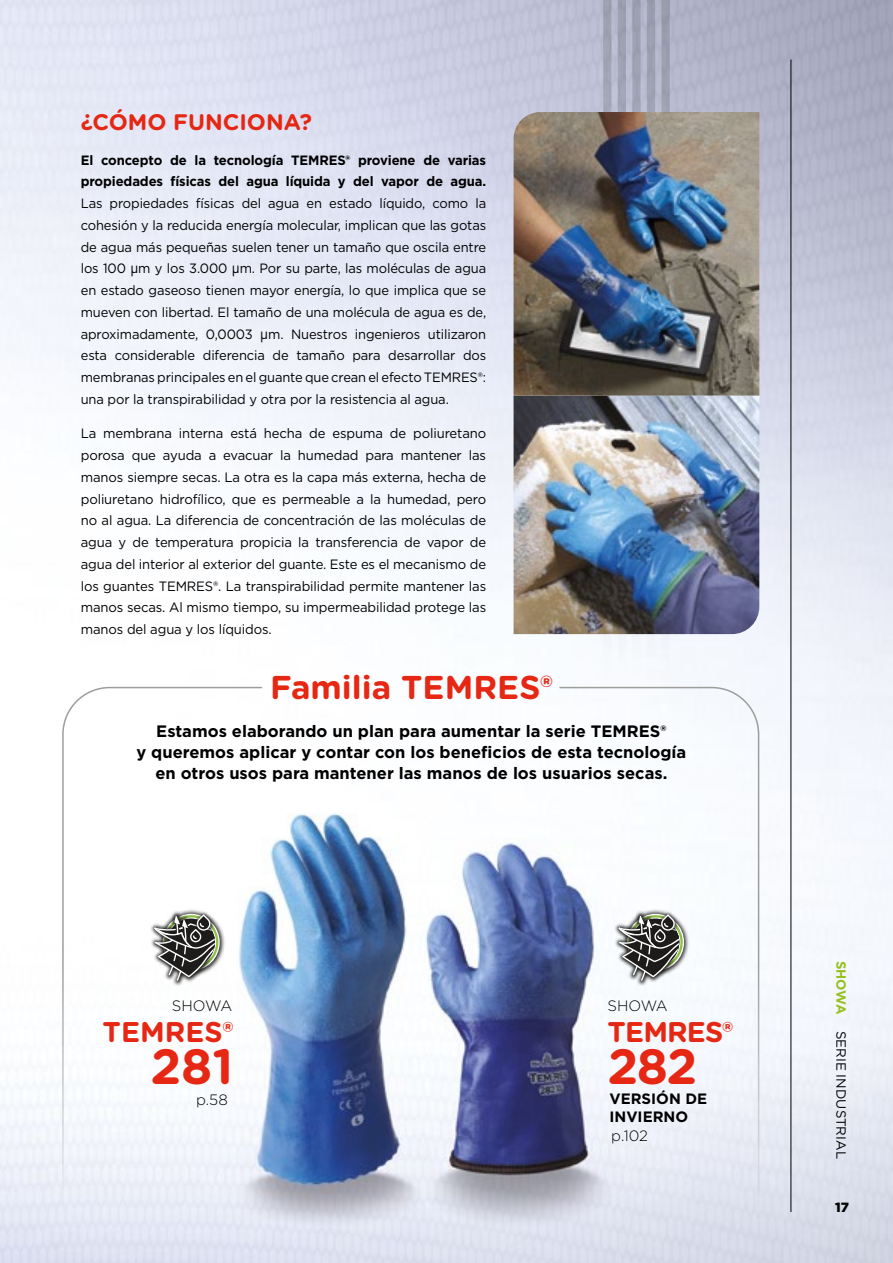
<style>
.page{position:relative;width:893px;height:1263px;background:#fff}
.page>*{position:absolute;margin:0;border:0;box-sizing:border-box;transform-origin:0 0}
.t1{font:700 49.5px "Gotham Rounded";letter-spacing:-.015em;color:#e52713}
.t2{font:700 33px "Gotham Rounded";color:#e52713}
.t3{font:700 28.5px "Gotham Rounded";letter-spacing:-.015em;color:#e52713}
.t4{font:700 22.5px "Gotham Rounded";color:#e52713}
.t5{font:700 16.5px/21px "Gotham";color:#000;text-align:center}
.t6{font:300 15px "Gotham";color:#000}
.t7{font:700 15px/18px "Gotham";color:#000}
.t8{font:13.5px/21.8px "Gotham";letter-spacing:-.01em;color:#000;text-align:justify;scale:.96 1}
.t9{font:13.5px/21.8px "Gotham";letter-spacing:-.01em;color:#000;text-align:justify}
.t10{font:700 13.5px/21.8px "Gotham";letter-spacing:-.01em;color:#000}
.t11{font:13.35px "Gotham";color:#000}
.t12{font:900 13.35px "Gotham";color:#000}
.s1{font-family:"DIN";font-size:15px}
.s2{font-weight:700;color:#95c11f}
</style>
<div class="page">
<img style="left:0;top:0;width:893px;height:1263px">
<svg style="left:61px;top:686px;width:202px;height:525px"></svg>
<svg style="left:558px;top:686px;width:202px;height:525px"></svg>
<svg style="left:647px;top:0;width:8px;height:675px"></svg>
<svg style="left:661px;top:0;width:9px;height:675px"></svg>
<svg style="left:632px;top:0;width:9px;height:675px"></svg>
<svg style="left:618px;top:0;width:8px;height:675px"></svg>
<svg style="left:603px;top:0;width:8px;height:675px"></svg>
<img style="left:514px;top:112px;width:245px;height:522px">
<hr style="left:790px;top:60px;width:1px;height:1152px;background:#000">
<h3 class="t4" style="left:81px;top:106px;width:233px">¿CÓMO FUNCIONA?</h3>
<p class="t10" style="left:81px;top:149px;width:407px">El concepto de la tecnología TEMRES® proviene de varias propiedades físicas del agua líquida y del vapor de agua.</p>
<p class="t8" style="left:81px;top:192px;width:424px">Las propiedades físicas del agua en estado líquido, como la cohesión y la reducida energía molecular, implican que las gotas de agua más pequeñas suelen tener un tamaño que oscila entre los 100 <span class="s1">µ</span>m y los 3.000 <span class="s1">µ</span>m. Por su parte, las moléculas de agua en estado gaseoso tienen mayor energía, lo que implica que se mueven con libertad. El tamaño de una molécula de agua es de, aproximadamente, 0,0003 <span class="s1">µ</span>m. Nuestros ingenieros utilizaron esta considerable diferencia de tamaño para desarrollar dos membranas principales en el guante que crean el efecto TEMRES®: una por la transpirabilidad y otra por la resistencia al agua.</p>
<p class="t9" style="left:81px;top:422px;width:407px">La membrana interna está hecha de espuma de poliuretano porosa que ayuda a evacuar la humedad para mantener las manos siempre secas. La otra es la capa más externa, hecha de poliuretano hidrofílico, que es permeable a la humedad, pero no al agua. La diferencia de concentración de las moléculas de agua y de temperatura propicia la transferencia de vapor de agua del interior al exterior del guante. Este es el mecanismo de los guantes TEMRES®. La transpirabilidad permite mantener las manos secas. Al mismo tiempo, su impermeabilidad protege las manos del agua y los líquidos.</p>
<h2 class="t2" style="left:270px;top:663px;width:284px">Familia TEMRES®</h2>
<p class="t5" style="left:136px;top:720px;width:551px">Estamos elaborando un plan para aumentar la serie TEMRES®<br>y queremos aplicar y contar con los beneficios de esta tecnología en otros usos para mantener las manos de los usuarios secas.</p>
<p class="t6" style="left:172px;top:997px;width:62px">SHOWA</p>
<h3 class="t3" style="left:103px;top:1011px;width:132px">TEMRES®</h3>
<h1 class="t1" style="left:150px;top:1030px;width:84px">281</h1>
<p class="t6" style="left:196px;top:1090px;width:33px">p.58</p>
<p class="t6" style="left:607px;top:997px;width:62px">SHOWA</p>
<h3 class="t3" style="left:607px;top:1011px;width:127px">TEMRES®</h3>
<h1 class="t1" style="left:607px;top:1030px;width:91px">282</h1>
<p class="t7" style="left:609px;top:1089px;width:99px">VERSIÓN DE<br>INVIERNO</p>
<p class="t6" style="left:611px;top:1126px;width:38px">p.102</p>
<p class="t11" style="left:850px;top:961px;width:200px;rotate:90deg"><span class="s2">SHOWA</span> SERIE INDUSTRIAL</p>
<p class="t12" style="left:835px;top:1198px;width:15px">17</p>
</div>
